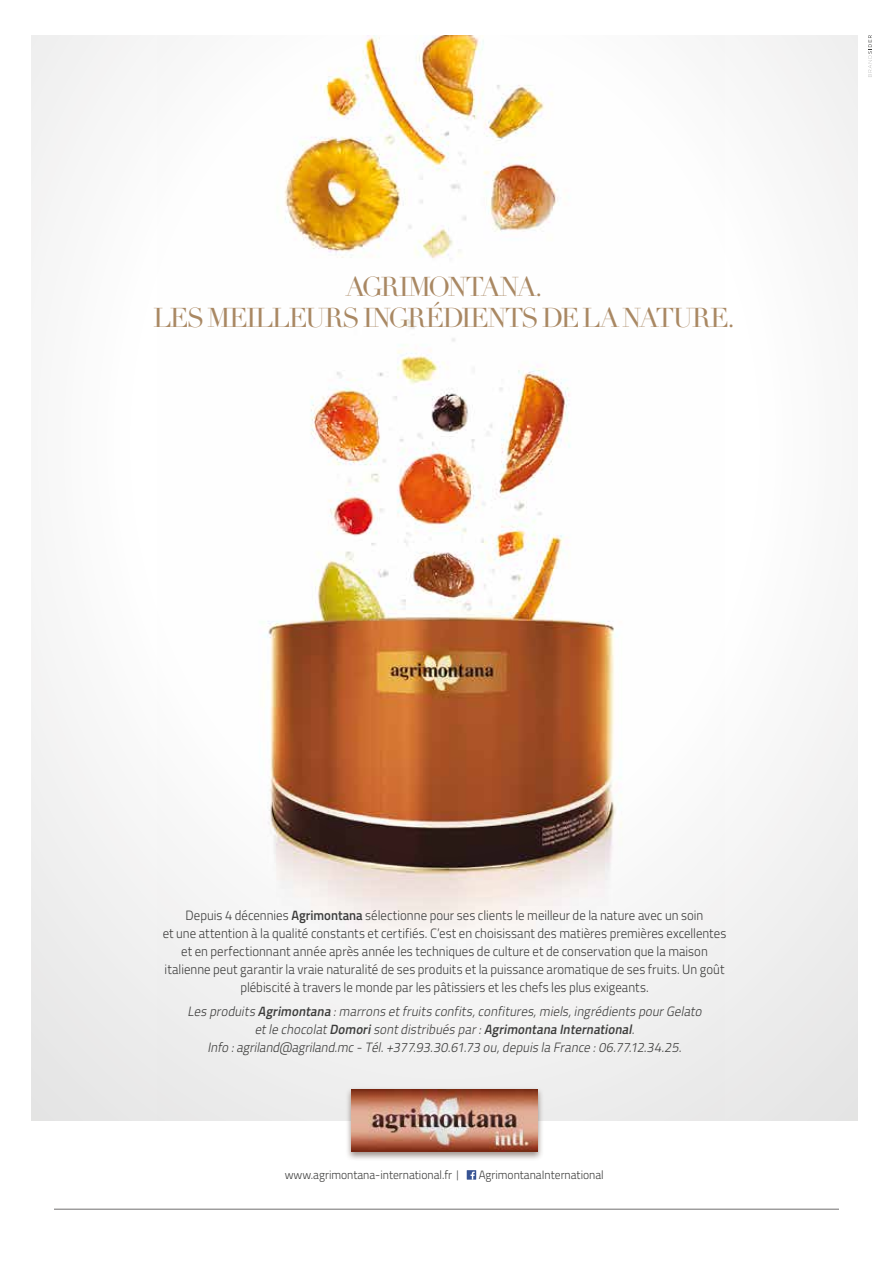
<style>
.page{position:relative;width:893px;height:1263px;background:#fff}
.page>*{position:absolute;margin:0;border:0;box-sizing:border-box;transform-origin:0 0}
.t1{font:26.85px/31.5px "Didot LH";letter-spacing:-.06em;color:#a98863;text-align:center}
.t2{font:300 13.5px/18px "Titillium";color:#3c3c3b;text-align:center;scale:.95 1}
.t3{font:italic 300 13.5px/18px "Titillium";color:#3c3c3b;text-align:center;scale:.95 1}
.t4{font:300 12px "Titillium";color:#3c3c3b}
.s1{font-weight:600}
.s2{font-size:10.5px}
</style>
<div class="page">
<hr style="left:54px;top:1209px;width:785px;height:1px;background:#706f6f">
<div style="left:32px;top:35px;width:825px;height:1086px;background:linear-gradient(to bottom,#fcfcfc,#eee)"></div>
<img style="left:157px;top:35px;width:567px;height:1086px">
<div style="left:345px;top:1086px;width:199px;height:75px;background:#3e261a;opacity:.5"></div>
<img style="left:351px;top:1089px;width:187px;height:63px">
<svg style="left:868px;top:35px;width:4px;height:42px"></svg>
<div style="left:467px;top:1170px;width:9px;height:10px;background:#375393"></div>
<svg style="left:471px;top:1171px;width:4px;height:9px"></svg>
<h1 class="t1" style="left:153px;top:271px;width:583px">AGRIMONTANA.<br>LES MEILLEURS INGRÉDIENTS DE LA NATURE.</h1>
<p class="t2" style="left:163px;top:906px;width:595px">Depuis 4 décennies <span class="s1">Agrimontana</span> sélectionne pour ses clients le meilleur de la nature avec un soin<br>et une attention à la qualité constants et certifiés. C’est en choisissant des matières premières excellentes et en perfectionnant année après année les techniques de culture et de conservation que la maison italienne peut garantir la vraie naturalité de ses produits et la puissance aromatique de ses fruits. Un goût plébiscité à travers le monde par les pâtissiers et les chefs les plus exigeants.</p>
<p class="t3" style="left:187px;top:1002px;width:546px">Lesproduits<span class="s1">Agrimontana</span> :marronsetfruitsconfits,confitures,miels,ingrédientspourGelato etle chocolat<span class="s1">Domori</span>sontdistribuéspar:<span class="s1">Agrimontana International</span>.<br>Info :agriland@agriland.mc-Tél.+377.93.30.61.73 ou,depuisla France :06.77.12.34.25.</p>
<p class="t4" style="left:285px;top:1166px;width:176px">www.agrimontana-international.fr <span class="s2">|</span></p>
<p class="t4" style="left:479px;top:1166px;width:127px">AgrimontanaInternational</p>
</div>
